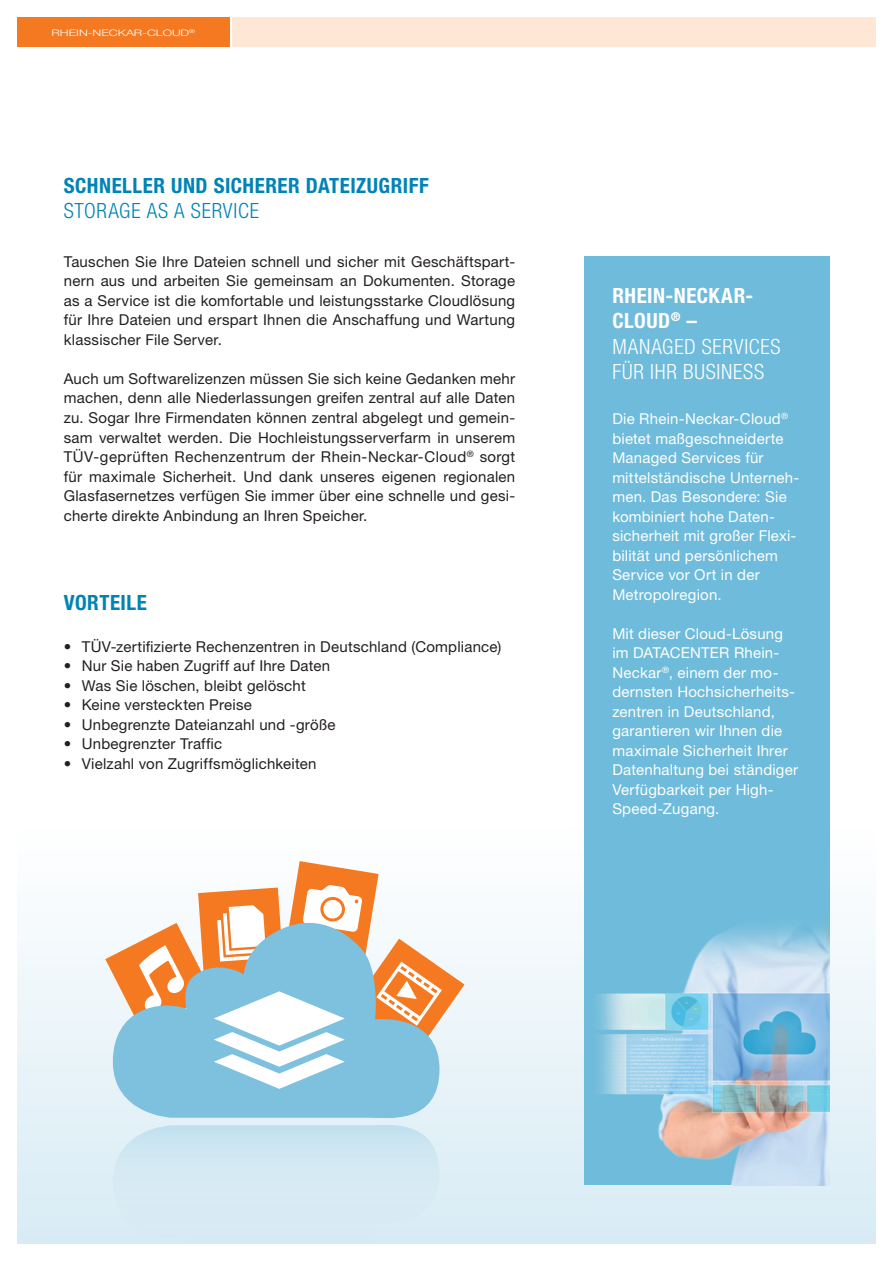
<style>
.page{position:relative;width:893px;height:1263px;background:#fff}
.page>*{position:absolute;margin:0;border:0;box-sizing:border-box;transform-origin:0 0}
.t1{font:300 condensed 21px/25.2px "Helvetica Neue LT Std";letter-spacing:.035em;color:#fff}
.t2{font:700 condensed 21px "Helvetica Neue LT Std";letter-spacing:.025em;color:#0083b6}
.t3{font:300 condensed 21px "Helvetica Neue LT Std";letter-spacing:.035em;color:#0083b6}
.t4{font:15px/19.5px "Helvetica Neue LT Std";letter-spacing:.015em;color:#231f20;text-align:justify}
.t5{font:15px/19.5px "Helvetica Neue LT Std";letter-spacing:.015em;color:#fff}
.t6{font:300 9px "Helvetica Neue LT Std";color:#fff;scale:1.4 1}
.s1{font-weight:700}
</style>
<div class="page">
<div style="left:17px;top:803px;width:859px;height:441px;background:linear-gradient(to bottom,#fff,#d8ebf5)"></div>
<div style="left:17px;top:17px;width:213px;height:30px;background:#f47921"></div>
<div style="left:233px;top:17px;width:643px;height:30px;background:#fee7d4"></div>
<div style="left:584px;top:256px;width:245px;height:929px;background:#6ebbdb"></div>
<img style="left:598px;top:926px;width:231px;height:259px">
<svg style="left:113px;top:1126px;width:326px;height:118px;background:#d4e9f3"></svg>
<svg style="left:113px;top:1089px;width:326px;height:37px;background:#9ccfe5"></svg>
<svg style="left:105px;top:861px;width:359px;height:228px"></svg>
<p class="t6" style="left:52px;top:27px;width:104px">RHEIN-NECKAR-CLOUD<sup>®</sup></p>
<h1 class="t2" style="left:64px;top:172px;width:366px">SCHNELLER UND SICHERER DATEIZUGRIFF</h1>
<h1 class="t3" style="left:64px;top:198px;width:197px">STORAGE AS A SERVICE</h1>
<p class="t4" style="left:64px;top:252px;width:453px">Tauschen Sie Ihre Dateien schnell und sicher mit Geschäftspart&shy;nern aus und arbeiten Sie gemeinsam an Dokumenten. Storage as a Service ist die komfortable und leistungsstarke Cloudlösung für Ihre Dateien und erspart Ihnen die Anschaffung und Wartung klassischer File Server.</p>
<p class="t4" style="left:64px;top:369px;width:453px">Auch um Softwarelizenzen müssen Sie sich keine Gedanken mehr machen, denn alle Niederlassungen greifen zentral auf alle Daten zu. Sogar Ihre Firmendaten können zentral abgelegt und gemein&shy;sam verwaltet werden. Die Hochleistungsserverfarm in unserem TÜV-geprüften Rechenzentrum der Rhein-Neckar-Cloud<sup>®</sup> sorgt für maximale Sicherheit. Und dank unseres eigenen regionalen Glasfasernetzes verfügen Sie immer über eine schnelle und gesi&shy;cherte direkte Anbindung an Ihren Speicher.</p>
<h1 class="t2" style="left:64px;top:590px;width:85px">VORTEILE</h1>
<p class="t4" style="left:64px;top:636px;width:439px">• TÜV-zertifizierte Rechenzentren in Deutschland (Compliance)</p>
<p class="t4" style="left:64px;top:656px;width:268px">• Nur Sie haben Zugriff auf Ihre Daten</p>
<p class="t4" style="left:64px;top:675px;width:244px">• Was Sie löschen, bleibt gelöscht</p>
<p class="t4" style="left:64px;top:695px;width:190px">• Keine versteckten Preise</p>
<p class="t4" style="left:64px;top:714px;width:273px">• Unbegrenzte Dateianzahl und -größe</p>
<p class="t4" style="left:64px;top:734px;width:160px">• Unbegrenzter Traffic</p>
<p class="t4" style="left:64px;top:753px;width:254px">• Vielzahl von Zugriffsmöglichkeiten</p>
<h1 class="t1" style="left:612px;top:283px;width:170px"><span class="s1">RHEIN-NECKAR-<br>CLOUD</span><sup>®</sup> <span class="s1">–<br></span>MANAGED SERVICES<br>FÜR IHR BUSINESS</h1>
<p class="t5" style="left:612px;top:409px;width:189px">Die Rhein-Neckar-Cloud<sup>® </sup>bietet maßgeschneiderte<br>Managed Services für mittelständische Unterneh&shy;men. Das Besondere: Sie kombiniert hohe Daten&shy;sicherheit mit großer Flexi&shy;bilität und persönlichem<br>Service vor Ort in der<br>Metropolregion.</p>
<p class="t5" style="left:612px;top:623px;width:187px">Mit dieser Cloud-Lösung im DATACENTER Rhein-<br>Neckar<sup>®</sup>, einem der mo&shy;dernsten Hochsicherheits&shy;zentren in Deutschland, garantieren wir Ihnen die maximale Sicherheit Ihrer<br>Datenhaltung bei ständiger<br>Verfügbarkeit per High-<br>Speed-Zugang.</p>
</div>
